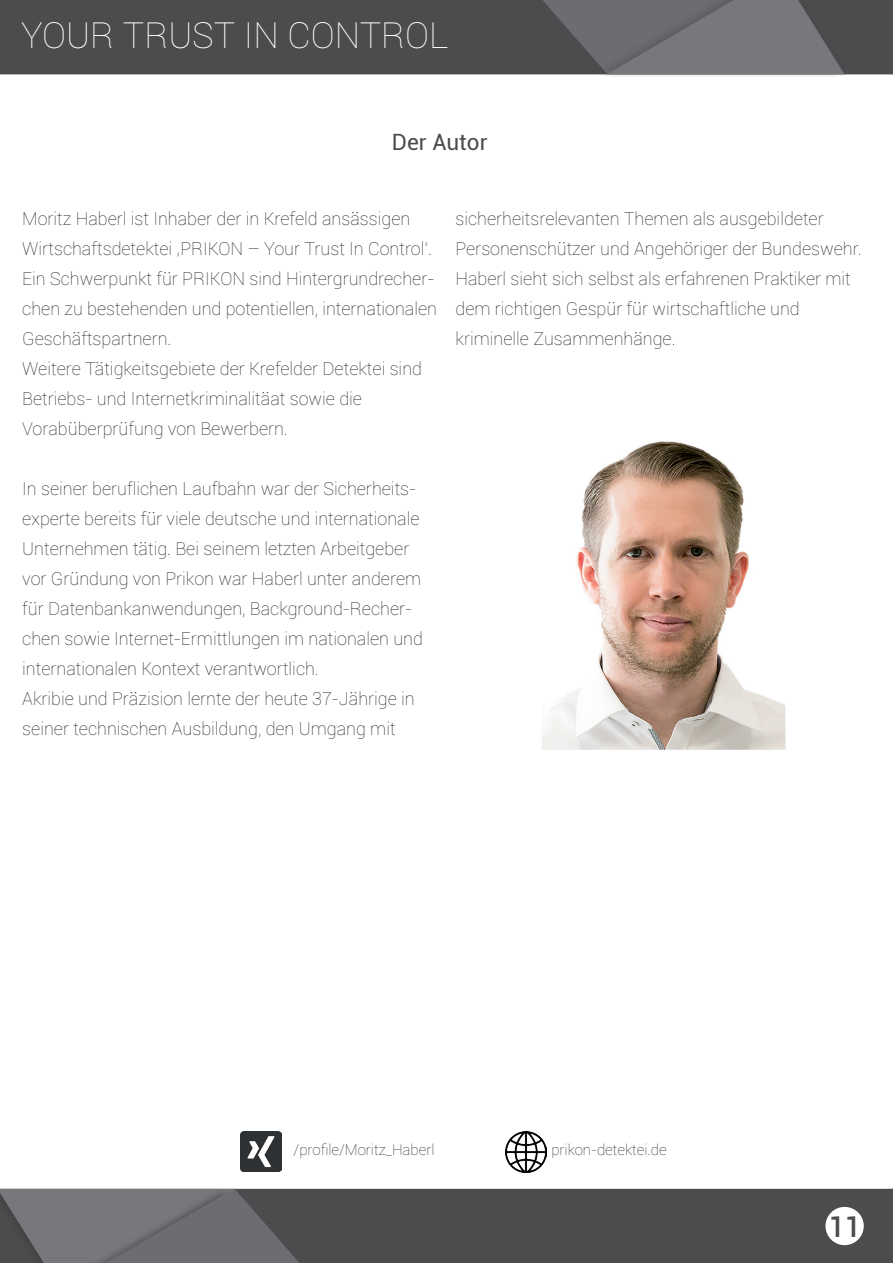
<style>
.page{position:relative;width:893px;height:1263px;background:#fff}
.page>*{position:absolute;margin:0;border:0;box-sizing:border-box;transform-origin:0 0}
.t1{font:100 36px "Roboto";color:#fff}
.t2{font:500 28.5px "Roboto";color:#4b4c4d}
.t3{font:22.5px "Roboto";color:#4b4c4d}
.t4{font:100 18px/30px "Roboto";color:#231f20}
.t5{font:100 15px "Roboto";color:#231f20}
</style>
<div class="page">
<div style="left:0;top:0;width:893px;height:75px;background:#4b4c4d"></div>
<div style="left:324px;top:1188px;width:569px;height:75px;background:#4b4c4d"></div>
<div style="left:595px;top:0;width:253px;height:82px;background:#231f20;opacity:.25"></div>
<svg style="left:518px;top:0;width:327px;height:74px;background:#68696b"></svg>
<svg style="left:0;top:1188px;width:324px;height:75px;background:#696a6d"></svg>
<svg style="left:595px;top:77px;width:253px;height:5px"></svg>
<div style="left:825px;top:1207px;width:39px;height:38px;background:#fff;border-radius:50%"></div>
<img style="left:543px;top:441px;width:241px;height:307px">
<img style="left:241px;top:1131px;width:40px;height:40px">
<img style="left:506px;top:1131px;width:40px;height:41px">
<h1 class="t1" style="left:21px;top:11px;width:429px">YOUR TRUST IN CONTROL</h1>
<p class="t3" style="left:392px;top:126px;width:97px">Der Autor</p>
<p class="t4" style="left:22px;top:203px;width:416px">Moritz Haberl ist Inhaber der in Krefeld ansässigen Wirtschaftsdetektei ‚PRIKON – Your Trust In Control‘.<br>Ein Schwerpunkt für PRIKON sind Hintergrundrecher&shy;chen zu bestehenden und potentiellen, internationalen Geschäftspartnern.<br>Weitere Tätigkeitsgebiete der Krefelder Detektei sind Betriebs- und Internetkriminalitäat sowie die Vorabüberprüfung von Bewerbern.</p>
<p class="t4" style="left:22px;top:473px;width:402px">In seiner beruflichen Laufbahn war der Sicherheits&shy;experte bereits für viele deutsche und internationale Unternehmen tätig. Bei seinem letzten Arbeitgeber vor Gründung von Prikon war Haberl unter anderem für Datenbankanwendungen, Background-Recher&shy;chen sowie Internet-Ermittlungen im nationalen und internationalen Kontext verantwortlich.<br>Akribie und Präzision lernte der heute 37-Jährige in seiner technischen Ausbildung, den Umgang mit</p>
<p class="t4" style="left:455px;top:203px;width:408px">sicherheitsrelevanten Themen als ausgebildeter Personenschützer und Angehöriger der Bundeswehr.<br>Haberl sieht sich selbst als erfahrenen Praktiker mit dem richtigen Gespür für wirtschaftliche und kriminelle Zusammenhänge.</p>
<p class="t5" style="left:294px;top:1139px;width:142px">/profile/Moritz_Haberl</p>
<p class="t5" style="left:551px;top:1139px;width:117px">prikon-detektei.de</p>
<h2 class="t2" style="left:829px;top:1207px;width:34px">11</h2>
</div>
